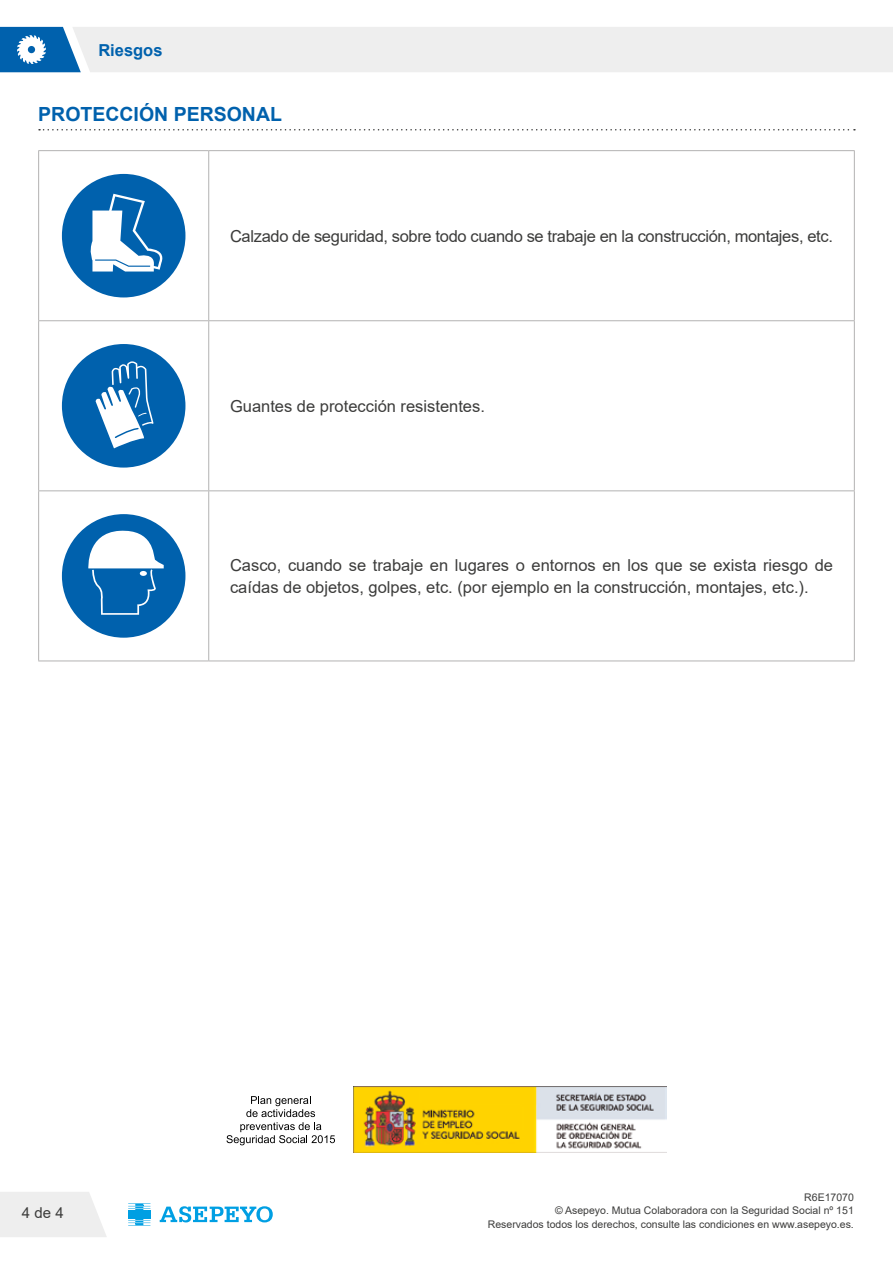
<style>
.page{position:relative;width:893px;height:1263px;background:#fff}
.page>*{position:absolute;margin:0;border:0;box-sizing:border-box;transform-origin:0 0}
.t1{font:700 19.5px "Arial";color:#0061ad}
.t2{font:16.5px/22.5px "Arial";color:#3c3c3b}
.t3{font:16.5px "Arial";letter-spacing:-.02em;color:#3c3c3b}
.t4{font:700 16.5px "Arial";color:#0061ad}
.t5{font:15px "Arial";color:#3c3c3b}
.t6{font:10.5px/13.5px "Arial";color:#3c3c3b;text-align:right}
</style>
<div class="page">
<svg style="left:0;top:1192px;width:107px;height:45px;background:#efefef"></svg>
<hr style="left:128px;top:1213px;width:22px;height:2px;background:#009fe3">
<svg style="left:128px;top:1218px;width:22px;height:7px"></svg>
<svg style="left:128px;top:1203px;width:22px;height:7px"></svg>
<hr style="left:128px;top:1216px;width:22px;height:2px;background:#009fe3">
<hr style="left:128px;top:1211px;width:22px;height:2px;background:#009fe3">
<svg style="left:160px;top:1206px;width:113px;height:16px"></svg>
<svg style="left:0;top:27px;width:893px;height:45px;background:#dee4ea"></svg>
<svg style="left:39px;top:129px;width:816px;height:1px"></svg>
<hr style="left:38px;top:150px;width:171px;height:1px;background:#b3b2b2">
<hr style="left:38px;top:151px;width:1px;height:169px;background:#b3b2b2">
<hr style="left:209px;top:150px;width:646px;height:1px;background:#b3b2b2">
<hr style="left:208px;top:151px;width:1px;height:169px;background:#b3b2b2">
<hr style="left:854px;top:151px;width:1px;height:169px;background:#b3b2b2">
<hr style="left:38px;top:320px;width:171px;height:1px;background:#b3b2b2">
<hr style="left:38px;top:321px;width:1px;height:169px;background:#b3b2b2">
<hr style="left:209px;top:320px;width:646px;height:1px;background:#b3b2b2">
<hr style="left:208px;top:321px;width:1px;height:169px;background:#b3b2b2">
<hr style="left:854px;top:321px;width:1px;height:169px;background:#b3b2b2">
<hr style="left:38px;top:490px;width:171px;height:1px;background:#b3b2b2">
<hr style="left:38px;top:491px;width:1px;height:169px;background:#b3b2b2">
<hr style="left:209px;top:490px;width:646px;height:1px;background:#b3b2b2">
<hr style="left:208px;top:491px;width:1px;height:169px;background:#b3b2b2">
<hr style="left:854px;top:491px;width:1px;height:169px;background:#b3b2b2">
<hr style="left:38px;top:660px;width:171px;height:1px;background:#b3b2b2">
<hr style="left:209px;top:660px;width:646px;height:1px;background:#b3b2b2">
<div style="left:62px;top:174px;width:123px;height:123px;background:#0061ad;border-radius:50%"></div>
<svg style="left:90px;top:194px;width:73px;height:77px"></svg>
<div style="left:62px;top:344px;width:123px;height:124px;background:#0061ad;border-radius:50%"></div>
<svg style="left:95px;top:361px;width:58px;height:88px"></svg>
<div style="left:62px;top:514px;width:123px;height:124px;background:#0061ad;border-radius:50%"></div>
<svg style="left:88px;top:530px;width:76px;height:85px"></svg>
<img style="left:353px;top:1086px;width:313px;height:66px">
<svg style="left:227px;top:1096px;width:108px;height:49px"></svg>
<p class="t4" style="left:98px;top:38px;width:66px">Riesgos</p>
<p class="t1" style="left:38px;top:100px;width:245px">PROTECCIÓN PERSONAL</p>
<p class="t3" style="left:230px;top:225px;width:604px">Calzado de seguridad, sobre todo cuando se trabaje en la construcción, montajes, etc.</p>
<p class="t2" style="left:230px;top:395px;width:256px">Guantes de protección resistentes.</p>
<p class="t2" style="left:230px;top:553px;width:605px">Casco, cuando se trabaje en lugares o entornos en los que se exista riesgo de caídas de objetos, golpes, etc. (por ejemplo en la construcción, montajes, etc.).</p>
<p class="t5" style="left:22px;top:1203px;width:43px">4 de 4</p>
<p class="t6" style="left:488px;top:1190px;width:367px">R6E17070<br>© Asepeyo. Mutua Colaboradora con la Seguridad Social nº 151<br>Reservados todos los derechos, consulte las condiciones en www.asepeyo.es.</p>
</div>
